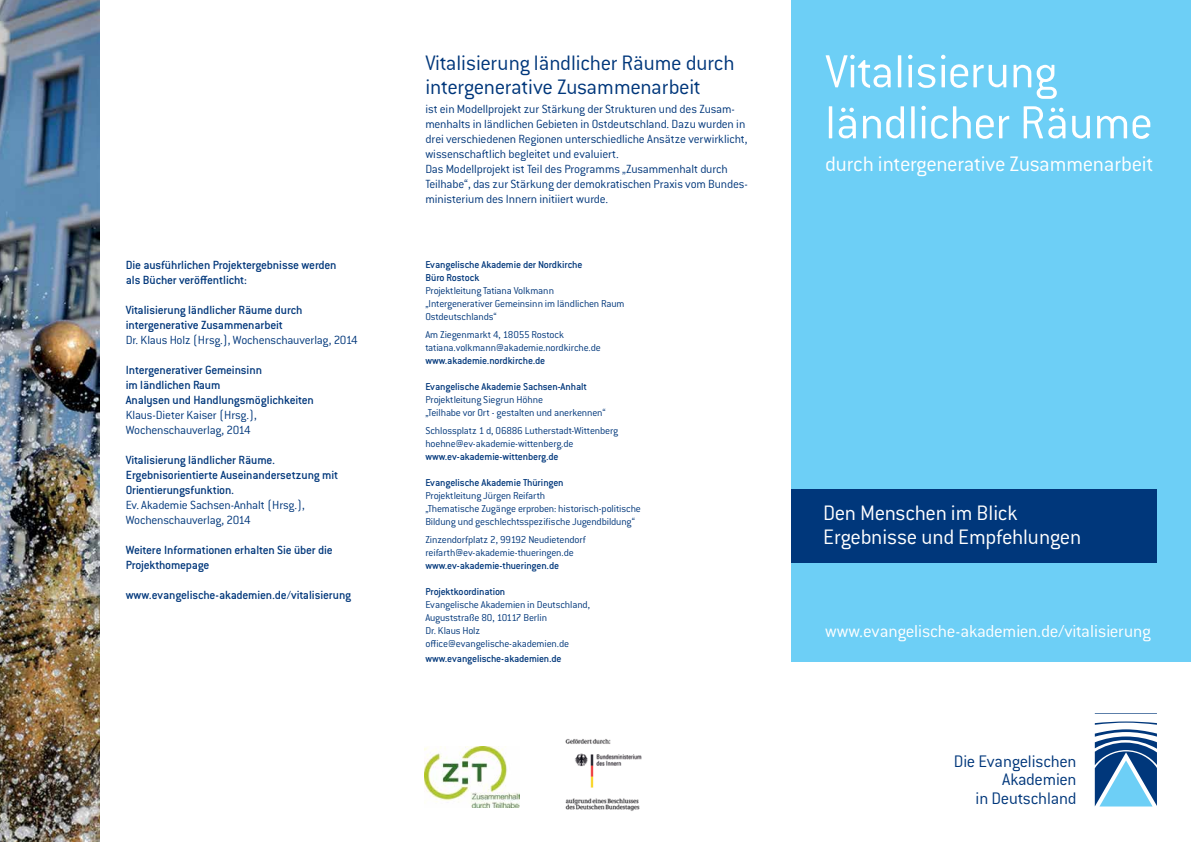
<style>
.page{position:relative;width:1191px;height:842px;background:#fff}
.page>*{position:absolute;margin:0;border:0;box-sizing:border-box;transform-origin:0 0}
.t1{font:300 51px/51px "Conduit ITC Std";color:#fff}
.t2{font:300 23px/24px "Conduit ITC Std";letter-spacing:-.015em;color:#fff}
.t3{font:300 23px/24px "Conduit ITC Std";letter-spacing:-.015em;color:#00377b}
.t4{font:300 19px "Conduit ITC Std";letter-spacing:-.01em;color:#fff}
.t5{font:300 18.4px/18.4px "Conduit ITC Std";letter-spacing:-.015em;color:#00377b;text-align:right}
.t6{font:300 13px/15px "Conduit ITC Std";letter-spacing:-.015em;color:#00377b}
.t7{font:500 13px/15px "Conduit ITC Std";letter-spacing:-.015em;color:#00377b}
.t8{font:300 11px/13px "Conduit ITC Std";letter-spacing:-.015em;color:#00377b}
.t9{font:500 11px/13px "Conduit ITC Std";letter-spacing:-.015em;color:#00377b}
</style>
<div class="page">
<div style="left:791px;top:0;width:400px;height:662px;background:#6dcff6"></div>
<div style="left:791px;top:489px;width:366px;height:73px;background:#00377b"></div>
<svg style="left:1094px;top:713px;width:63px;height:93px"></svg>
<img style="left:565px;top:739px;width:77px;height:72px">
<img style="left:425px;top:746px;width:94px;height:62px">
<img style="left:0;top:0;width:100px;height:842px">
<p class="t7" style="left:126px;top:257px;width:212px">Die ausführlichen Projektergebnisse werden als Bücher veröffentlicht:</p>
<p class="t7" style="left:126px;top:302px;width:178px">Vitalisierung ländlicher Räume durch intergenerative Zusammenarbeit</p>
<p class="t6" style="left:126px;top:332px;width:233px">Dr. Klaus Holz (Hrsg.), Wochenschauverlag, 2014</p>
<p class="t7" style="left:126px;top:362px;width:190px">Intergenerativer Gemeinsinn<br>im ländlichen Raum<br>Analysen und Handlungsmöglichkeiten</p>
<p class="t6" style="left:126px;top:407px;width:133px">Klaus-Dieter Kaiser (Hrsg.),<br>Wochenschauverlag, 2014</p>
<p class="t7" style="left:126px;top:452px;width:214px">Vitalisierung ländlicher Räume.<br>Ergebnisorientierte Auseinandersetzung mit<br>Orientierungsfunktion.</p>
<p class="t6" style="left:126px;top:497px;width:181px">Ev. Akademie Sachsen-Anhalt (Hrsg.),<br>Wochenschauverlag, 2014</p>
<p class="t7" style="left:126px;top:542px;width:209px">Weitere Informationen erhalten Sie über die<br>Projekthomepage</p>
<p class="t7" style="left:126px;top:587px;width:227px">www.evangelische-akademien.de/vitalisierung</p>
<h2 class="t3" style="left:425px;top:50px;width:311px">Vitalisierung ländlicher Räume durch intergenerative Zusammenarbeit</h2>
<p class="t6" style="left:425px;top:101px;width:324px">ist ein Modellprojekt zur Stärkung der Strukturen und des Zusam&shy;menhalts in ländlichen Gebieten in Ostdeutschland. Dazu wurden in drei verschiedenen Regionen unterschiedliche Ansätze verwirklicht, wissenschaftlich begleitet und evaluiert.<br>Das Modellprojekt ist Teil des Programms „Zusammenhalt durch Teilhabe“, das zur Stärkung der demokratischen Praxis vom Bundes&shy;ministerium des Innern initiiert wurde.</p>
<p class="t9" style="left:425px;top:257px;width:159px">Evangelische Akademie der Nordkirche<br>Büro Rostock</p>
<p class="t8" style="left:425px;top:283px;width:201px">Projektleitung Tatiana Volkmann<br>„Intergenerativer Gemeinsinn im ländlichen Raum<br>Ostdeutschlands“</p>
<p class="t8" style="left:425px;top:327px;width:177px">Am Ziegenmarkt 4, 18055 Rostock tatiana.volkmann@akademie.nordkirche.de</p>
<p class="t9" style="left:425px;top:353px;width:121px">www.akademie.nordkirche.de</p>
<p class="t9" style="left:425px;top:380px;width:163px">Evangelische Akademie Sachsen-Anhalt</p>
<p class="t8" style="left:425px;top:393px;width:182px">Projektleitung Siegrun Höhne<br>„Teilhabe vor Ort - gestalten und anerkennen“</p>
<p class="t8" style="left:425px;top:424px;width:194px">Schlossplatz 1 d, 06886 Lutherstadt-Wittenberg hoehne@ev-akademie-wittenberg.de</p>
<p class="t9" style="left:425px;top:450px;width:135px">www.ev-akademie-wittenberg.de</p>
<p class="t9" style="left:425px;top:476px;width:140px">Evangelische Akademie Thüringen</p>
<p class="t8" style="left:425px;top:489px;width:217px">Projektleitung Jürgen Reifarth<br>„Thematische Zugänge erproben: historisch-politische<br>Bildung und geschlechtsspezifische Jugendbildung“</p>
<p class="t8" style="left:425px;top:533px;width:162px">Zinzendorfplatz 2, 99192 Neudietendorf reifarth@ev-akademie-thueringen.de</p>
<p class="t9" style="left:425px;top:559px;width:135px">www.ev-akademie-thueringen.de</p>
<p class="t9" style="left:425px;top:585px;width:81px">Projektkoordination</p>
<p class="t8" style="left:425px;top:598px;width:166px">Evangelische Akademien in Deutschland,<br>Auguststraße 80, 10117 Berlin<br>Dr. Klaus Holz office@evangelische-akademien.de</p>
<p class="t9" style="left:425px;top:652px;width:138px">www.evangelische-akademien.de</p>
<h1 class="t1" style="left:825px;top:44px;width:329px">Vitalisierung ländlicher Räume</h1>
<h2 class="t2" style="left:825px;top:152px;width:330px">durch intergenerative Zusammenarbeit</h2>
<h2 class="t2" style="left:823px;top:500px;width:259px">Den Menschen im Blick<br>Ergebnisse und Empfehlungen</h2>
<h3 class="t4" style="left:825px;top:619px;width:327px">www.evangelische-akademien.de/vitalisierung</h3>
<h3 class="t5" style="left:953px;top:751px;width:124px">Die Evangelischen<br>Akademien<br>in Deutschland</h3>
</div>
